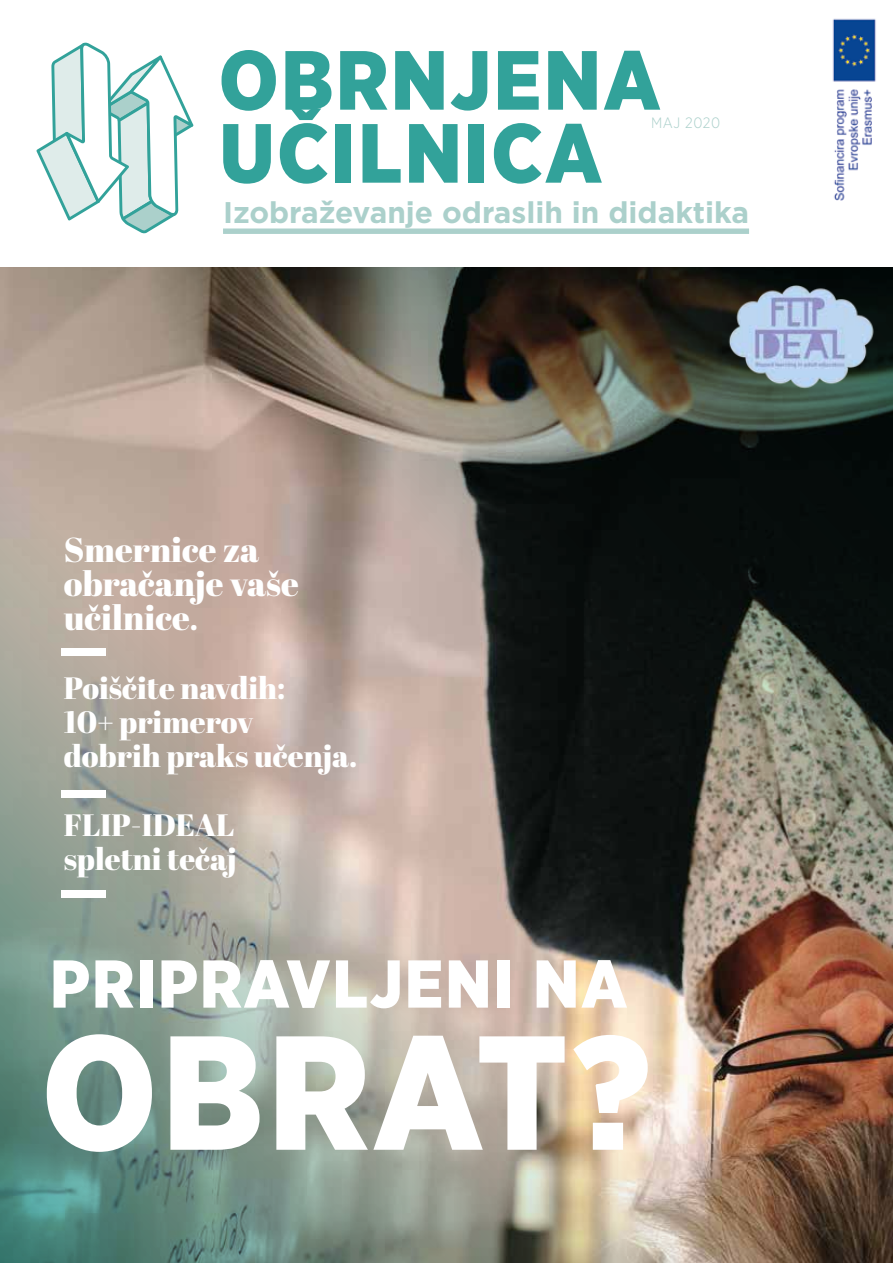
<style>
.page{position:relative;width:893px;height:1263px;background:#fff}
.page>*{position:absolute;margin:0;border:0;box-sizing:border-box;transform-origin:0 0}
.t1{font:900 162px "Gotham Narrow";letter-spacing:.025em;color:#fff}
.t2{font:900 83.7px/73.1px "Gotham Narrow";letter-spacing:.03em;color:#32a29a}
.t3{font:900 67.5px "Gotham Narrow";letter-spacing:.03em;color:#fff}
.t4{font:34.5px/34.2px "Abril Fatface";color:#fff}
.t5{font:30.9px/34.2px "Abril Fatface";color:#fff}
.t6{font:700 29.85px "Gotham";color:#abd0cb}
.t7{font:300 15px "Gotham Narrow";letter-spacing:.04em;color:#abd0cb}
.s1{font-size:30.9px}
</style>
<div class="page">
<img style="left:0;top:267px;width:893px;height:996px">
<img style="left:0;top:323px;width:800px;height:940px">
<img style="left:150px;top:267px;width:743px;height:879px">
<div style="left:223px;top:228px;width:526px;height:6px;background:#abd0cb"></div>
<svg style="left:36px;top:42px;width:157px;height:192px"></svg>
<img style="left:832px;top:18px;width:44px;height:183px">
<img style="left:707px;top:274px;width:184px;height:129px">
<div style="left:61px;top:890px;width:45px;height:7px;background:#fff"></div>
<div style="left:61px;top:790px;width:45px;height:8px;background:#fff"></div>
<div style="left:61px;top:649px;width:45px;height:7px;background:#fff"></div>
<h2 class="t2" style="left:219px;top:43px;width:443px">OBRNJENA<br>UČILNICA</h2>
<p class="t6" style="left:223px;top:193px;width:527px">Izobraževanje odraslih in didaktika</p>
<p class="t7" style="left:651px;top:114px;width:71px">MaJ 2020</p>
<p class="t4" style="left:64px;top:531px;width:237px">Smernice za obračanje vaše učilnice<span class="s1">.</span></p>
<p class="t5" style="left:64px;top:670px;width:295px">Poiščite navdih:<br>10+ primerov dobrih praks učenja.</p>
<p class="t5" style="left:64px;top:807px;width:174px">FLIP-IDEAL spletni tečaj</p>
<h3 class="t3" style="left:50px;top:939px;width:579px">PRIPRAVLJENI NA</h3>
<h1 class="t1" style="left:42px;top:986px;width:611px">OBRAT?</h1>
</div>
